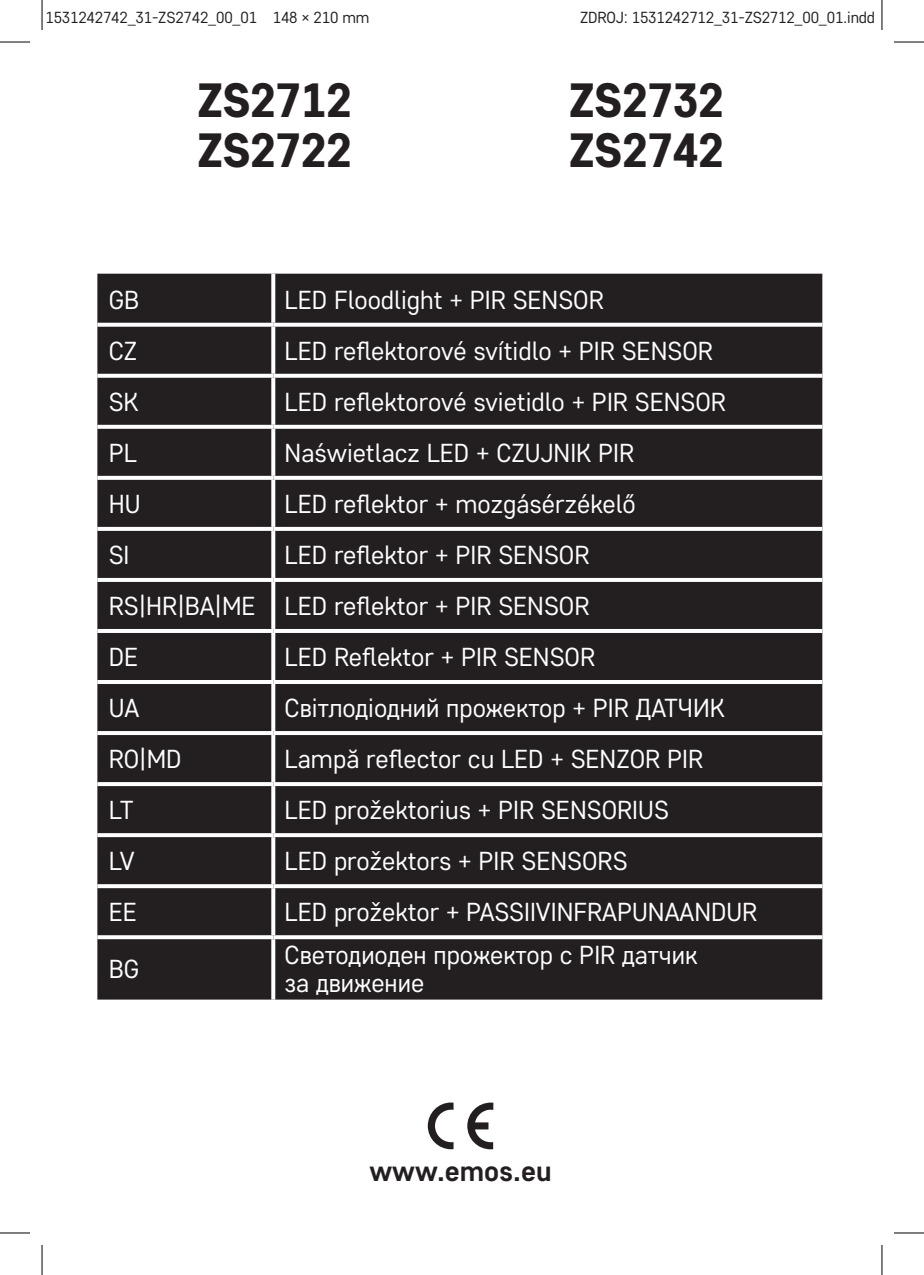
<style>
.page{position:relative;width:924px;height:1275px;background:#fff}
.page>*{position:absolute;margin:0;border:0;box-sizing:border-box;transform-origin:0 0}
.t1{font:800 48px/50px "Core Sans D65";letter-spacing:-.02em;color:#231f20}
.t2{font:700 28.8px "Core Sans D55";color:#231f20}
.t3{font:26px/51px "Core Sans D35";color:#fff;text-align:justify}
.t4{font:16px "Core Sans D35";letter-spacing:-.01em;color:#231f20}
</style>
<div class="page">
<div style="left:97px;top:274px;width:725px;height:725px;background:#231f20"></div>
<svg style="left:271px;top:274px;width:4px;height:49px"></svg>
<svg style="left:97px;top:323px;width:176px;height:4px"></svg>
<svg style="left:273px;top:323px;width:549px;height:4px"></svg>
<svg style="left:271px;top:327px;width:4px;height:47px"></svg>
<svg style="left:97px;top:374px;width:176px;height:4px"></svg>
<svg style="left:273px;top:374px;width:549px;height:4px"></svg>
<svg style="left:271px;top:378px;width:4px;height:47px"></svg>
<svg style="left:97px;top:425px;width:176px;height:4px"></svg>
<svg style="left:273px;top:425px;width:549px;height:4px"></svg>
<svg style="left:271px;top:429px;width:4px;height:47px"></svg>
<svg style="left:97px;top:476px;width:176px;height:4px"></svg>
<svg style="left:273px;top:476px;width:549px;height:4px"></svg>
<svg style="left:271px;top:480px;width:4px;height:47px"></svg>
<svg style="left:97px;top:527px;width:176px;height:4px"></svg>
<svg style="left:273px;top:527px;width:549px;height:4px"></svg>
<svg style="left:271px;top:531px;width:4px;height:47px"></svg>
<svg style="left:97px;top:578px;width:176px;height:4px"></svg>
<svg style="left:273px;top:578px;width:549px;height:4px"></svg>
<svg style="left:271px;top:582px;width:4px;height:47px"></svg>
<hr style="left:97px;top:629px;width:176px;height:4px;background:#fff">
<hr style="left:273px;top:629px;width:549px;height:4px;background:#fff">
<svg style="left:271px;top:633px;width:4px;height:47px"></svg>
<hr style="left:97px;top:680px;width:176px;height:4px;background:#fff">
<hr style="left:273px;top:680px;width:549px;height:4px;background:#fff">
<svg style="left:271px;top:684px;width:4px;height:47px"></svg>
<hr style="left:97px;top:731px;width:176px;height:4px;background:#fff">
<hr style="left:273px;top:731px;width:549px;height:4px;background:#fff">
<svg style="left:271px;top:735px;width:4px;height:47px"></svg>
<svg style="left:97px;top:782px;width:176px;height:4px"></svg>
<svg style="left:273px;top:782px;width:549px;height:4px"></svg>
<svg style="left:271px;top:786px;width:4px;height:47px"></svg>
<svg style="left:97px;top:833px;width:176px;height:4px"></svg>
<svg style="left:273px;top:833px;width:549px;height:4px"></svg>
<svg style="left:271px;top:837px;width:4px;height:47px"></svg>
<svg style="left:97px;top:884px;width:176px;height:4px"></svg>
<svg style="left:273px;top:884px;width:549px;height:4px"></svg>
<svg style="left:271px;top:888px;width:4px;height:47px"></svg>
<svg style="left:97px;top:935px;width:176px;height:4px"></svg>
<svg style="left:273px;top:935px;width:549px;height:4px"></svg>
<svg style="left:271px;top:939px;width:4px;height:60px"></svg>
<svg style="left:427px;top:1102px;width:66px;height:47px"></svg>
<hr style="left:0;top:42px;width:30px;height:1px;background:#000">
<hr style="left:893px;top:42px;width:30px;height:1px;background:#000">
<hr style="left:0;top:1232px;width:30px;height:1px;background:#000">
<hr style="left:893px;top:1232px;width:30px;height:1px;background:#000">
<hr style="left:42px;top:0;width:1px;height:30px;background:#000">
<hr style="left:42px;top:1245px;width:1px;height:30px;background:#000">
<hr style="left:881px;top:0;width:1px;height:30px;background:#000">
<hr style="left:881px;top:1245px;width:1px;height:30px;background:#000">
<p class="t4" style="left:45px;top:7px;width:325px">1531242742_31-ZS2742_00_01 148 × 210 mm</p>
<p class="t4" style="left:580px;top:7px;width:296px">ZDROJ: 1531242712_31-ZS2712_00_01.indd</p>
<h1 class="t1" style="left:197px;top:73px;width:157px">ZS2712<br>ZS2722</h1>
<h1 class="t1" style="left:568px;top:73px;width:157px">ZS2732<br>ZS2742</h1>
<p class="t3" style="left:109px;top:273px;width:32px">GB</p>
<p class="t3" style="left:284px;top:273px;width:320px">LED Floodlight + PIR SENSOR</p>
<p class="t3" style="left:109px;top:324px;width:30px">CZ</p>
<p class="t3" style="left:284px;top:324px;width:429px">LED reflektorové svítidlo + PIR SENSOR</p>
<p class="t3" style="left:109px;top:375px;width:31px">SK</p>
<p class="t3" style="left:284px;top:375px;width:443px">LED reflektorové svietidlo + PIR SENSOR</p>
<p class="t3" style="left:109px;top:426px;width:30px">PL</p>
<p class="t3" style="left:284px;top:426px;width:351px">Naświetlacz LED + CZUJNIK PIR</p>
<p class="t3" style="left:109px;top:477px;width:33px">HU</p>
<p class="t3" style="left:284px;top:477px;width:352px">LED reflektor + mozgásérzékelő</p>
<p class="t3" style="left:109px;top:528px;width:22px">SI</p>
<p class="t3" style="left:109px;top:528px;width:482px;text-indent:176px">LED reflektor + PIR SENSOR RS|HR|BA|ME LED reflektor + PIR SENSOR DE</p>
<p class="t3" style="left:284px;top:630px;width:312px">LED Reflektor + PIR SENSOR</p>
<p class="t3" style="left:109px;top:681px;width:32px">UA</p>
<p class="t3" style="left:284px;top:681px;width:441px">Світлодіодний прожектор + PIR ДАТЧИК</p>
<p class="t3" style="left:109px;top:732px;width:74px">RO|MD</p>
<p class="t3" style="left:284px;top:732px;width:420px">Lampă reflector cu LED + SENZOR PIR</p>
<p class="t3" style="left:109px;top:783px;width:26px">LT</p>
<p class="t3" style="left:284px;top:783px;width:385px">LED prožektorius + PIR SENSORIUS</p>
<p class="t3" style="left:109px;top:834px;width:27px">LV</p>
<p class="t3" style="left:284px;top:834px;width:344px">LED prožektors + PIR SENSORS</p>
<p class="t3" style="left:109px;top:885px;width:30px">EE</p>
<p class="t3" style="left:284px;top:885px;width:474px">LED prožektor + PASSIIVINFRAPUNAANDUR</p>
<p class="t3" style="left:109px;top:942px;width:32px">BG</p>
<p class="t3" style="left:284px;top:940px;width:414px;line-height:28px">Светодиоден прожектор с PIR датчик за движение</p>
<p class="t2" style="left:369px;top:1152px;width:184px">www.emos.eu</p>
</div>
